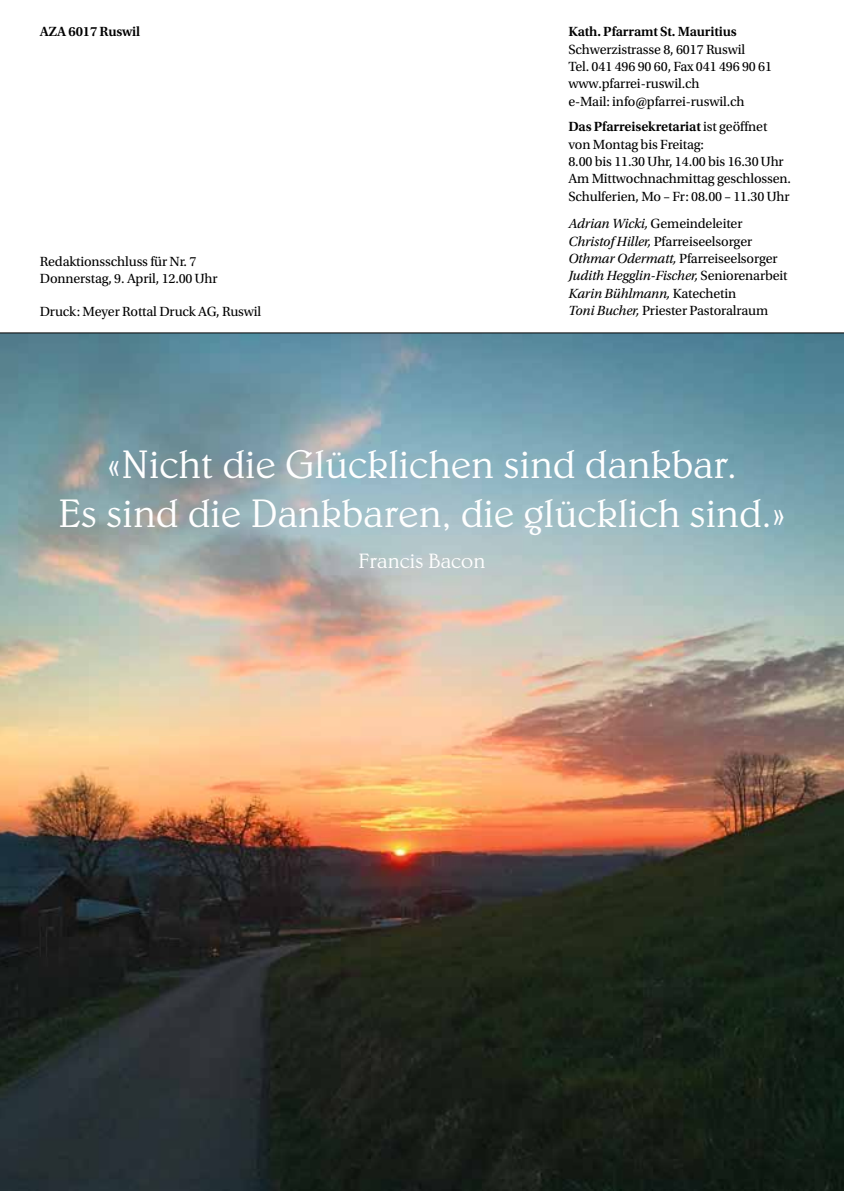
<style>
.page{position:relative;width:844px;height:1191px;background:#fff}
.page>*{position:absolute;margin:0;border:0;box-sizing:border-box;transform-origin:0 0}
.t1{font:300 40.25px/48.3px "Belwe Std";color:#fff;text-align:center}
.t2{font:300 21px "Belwe Std";color:#fff}
.t3{font:14px/17.3px "Utopia Std";letter-spacing:-.01em;color:#000}
.t4{font:600 14px "Utopia Std";letter-spacing:-.01em;color:#000}
.s1{font-weight:600}
.s2{font-style:italic}
</style>
<div class="page">
<img style="left:0;top:735px;width:843px;height:456px">
<img style="left:0;top:333px;width:843px;height:402px">
<hr style="left:0;top:332px;width:843px;height:1px;background:#000">
<p class="t4" style="left:40px;top:24px;width:102px">AZA 6017 Ruswil</p>
<p class="t4" style="left:568px;top:24px;width:170px">Kath. Pfarramt St. Mauritius</p>
<p class="t3" style="left:568px;top:41px;width:205px">Schwerzistrasse 8, 6017 Ruswil<br>Tel. 041 496 90 60, Fax 041 496 90 61 www.pfarrei-ruswil.ch<br>e-Mail: info@pfarrei-ruswil.ch</p>
<p class="t3" style="left:568px;top:118px;width:224px"><span class="s1">Das Pfarreisekretariat</span> ist geöffnet von Montag bis Freitag:<br>8.00 bis 11.30 Uhr, 14.00 bis 16.30 Uhr Am Mittwochnachmittag geschlossen.<br>Schulferien, Mo – Fr: 08.00 – 11.30 Uhr</p>
<p class="t3" style="left:568px;top:215px;width:220px"><span class="s2">Adrian Wicki,</span> Gemeindeleiter <span class="s2">Christof Hiller,</span> Pfarreiseelsorger <span class="s2">Othmar Odermatt,</span> Pfarreiseelsorger <span class="s2">Judith Hegglin-Fischer,</span> Seniorenarbeit <span class="s2">Karin Bühlmann,</span> Katechetin<br><span class="s2">Toni Bucher,</span> Priester Pastoralraum</p>
<p class="t3" style="left:40px;top:253px;width:179px;line-height:16.8px">Redaktionsschluss für Nr. 7<br>Donnerstag, 9. April, 12.00 Uhr</p>
<p class="t3" style="left:40px;top:303px;width:223px">Druck: Meyer Rottal Druck AG, Ruswil</p>
<h1 class="t1" style="left:58px;top:441px;width:728px">«Nicht die Glücklichen sind dankbar.<br>Es sind die Dankbaren, die glücklich sind.»</h1>
<h2 class="t2" style="left:358px;top:548px;width:128px">Francis Bacon</h2>
</div>
